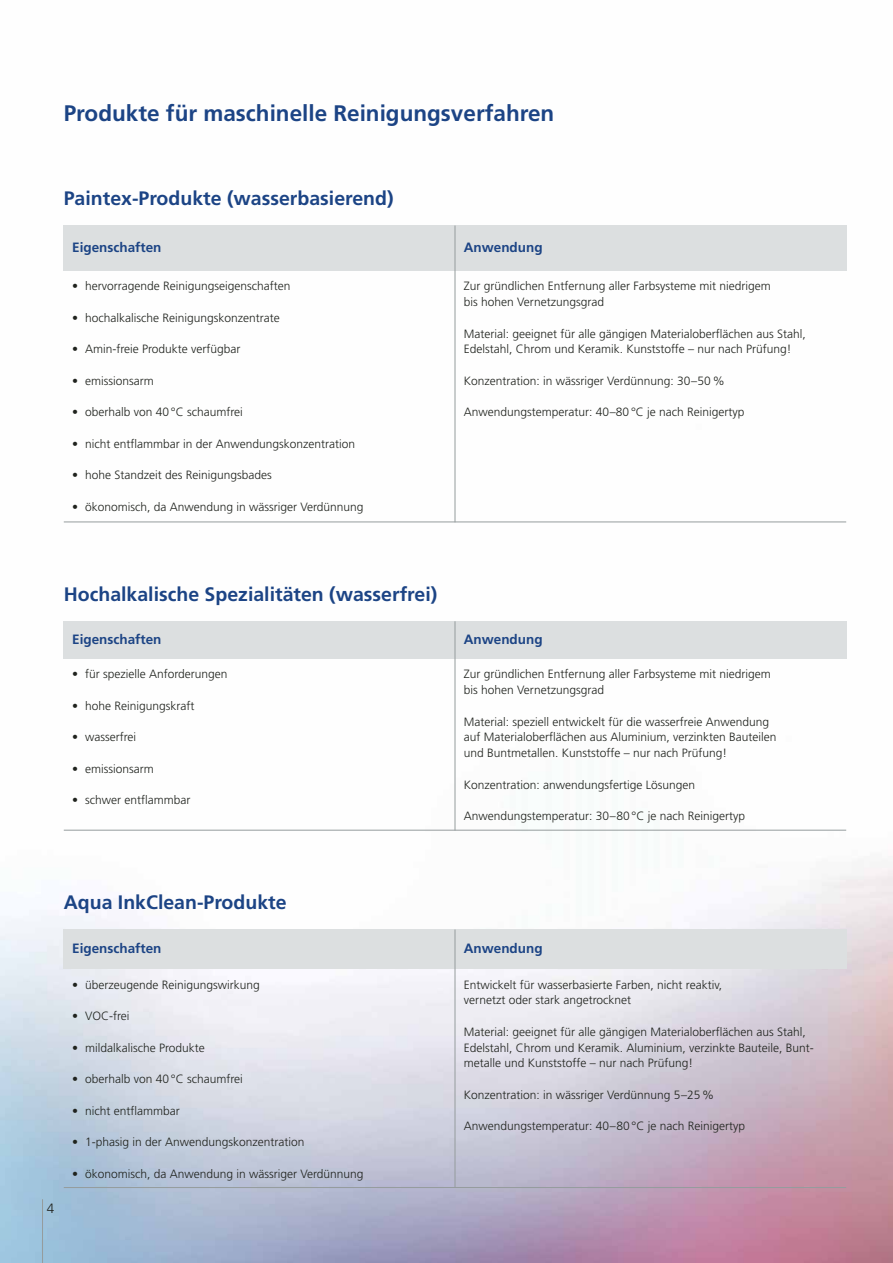
<style>
.page{position:relative;width:893px;height:1263px;background:#fff}
.page>*{position:absolute;margin:0;border:0;box-sizing:border-box;transform-origin:0 0}
.t1{font:700 22.5px "Frutiger";color:#1c4485}
.t2{font:700 19.5px "Frutiger";color:#1c4485}
.t3{font:700 13.5px "Frutiger";color:#1c4485}
.t4{font:300 13.5px "Frutiger";color:#20231e}
.t5{font:300 12px/15.8px "Frutiger";color:#20231e}
</style>
<div class="page">
<hr style="left:42px;top:1199px;width:1px;height:64px;background:#959c9d">
<div style="left:64px;top:226px;width:391px;height:45px;background:#dcdfe0"></div>
<div style="left:455px;top:226px;width:391px;height:45px;background:#dcdfe0"></div>
<hr style="left:455px;top:226px;width:1px;height:296px;background:#959c9d">
<hr style="left:64px;top:521px;width:782px;height:1px;background:#959c9d">
<div style="left:64px;top:621px;width:391px;height:38px;background:#dcdfe0"></div>
<div style="left:455px;top:621px;width:391px;height:38px;background:#dcdfe0"></div>
<hr style="left:455px;top:621px;width:1px;height:209px;background:#959c9d">
<hr style="left:64px;top:830px;width:782px;height:1px;background:#959c9d">
<div style="left:64px;top:929px;width:391px;height:40px;background:#dcdfe0"></div>
<div style="left:455px;top:929px;width:391px;height:40px;background:#dcdfe0"></div>
<hr style="left:455px;top:929px;width:1px;height:259px;background:#959c9d">
<hr style="left:64px;top:1187px;width:782px;height:1px;background:#959c9d">
<h1 class="t1" style="left:64px;top:104px;width:492px">Produkte für maschinelle Reinigungsverfahren</h1>
<h2 class="t2" style="left:64px;top:190px;width:331px">Paintex-Produkte (wasserbasierend)</h2>
<p class="t3" style="left:72px;top:242px;width:91px">Eigenschaften</p>
<p class="t3" style="left:464px;top:242px;width:80px">Anwendung</p>
<p class="t5" style="left:72px;top:279px;width:220px">• hervorragende Reinigungseigenschaften</p>
<p class="t5" style="left:72px;top:311px;width:209px">• hochalkalische Reinigungskonzentrate</p>
<p class="t5" style="left:72px;top:342px;width:170px">• Amin-freie Produkte verfügbar</p>
<p class="t5" style="left:72px;top:374px;width:83px">• emissionsarm</p>
<p class="t5" style="left:72px;top:405px;width:172px">• oberhalb von 40 °C schaumfrei</p>
<p class="t5" style="left:72px;top:437px;width:284px">• nicht entflammbar in der Anwendungskonzentration</p>
<p class="t5" style="left:72px;top:468px;width:201px">• hohe Standzeit des Reinigungsbades</p>
<p class="t5" style="left:72px;top:500px;width:293px">• ökonomisch, da Anwendung in wässriger Verdünnung</p>
<p class="t5" style="left:464px;top:279px;width:308px">Zur gründlichen Entfernung aller Farbsysteme mit niedrigem bis hohen Vernetzungsgrad</p>
<p class="t5" style="left:464px;top:327px;width:344px">Material: geeignet für alle gängigen Materialoberflächen aus Stahl,<br>Edelstahl, Chrom und Keramik. Kunststoffe – nur nach Prüfung!</p>
<p class="t5" style="left:464px;top:374px;width:262px">Konzentration: in wässriger Verdünnung: 30–50 %</p>
<p class="t5" style="left:464px;top:405px;width:282px">Anwendungstemperatur: 40–80 °C je nach Reinigertyp</p>
<h2 class="t2" style="left:64px;top:586px;width:375px">Hochalkalische Spezialitäten (wasserfrei)</h2>
<p class="t3" style="left:72px;top:633px;width:91px">Eigenschaften</p>
<p class="t3" style="left:464px;top:633px;width:80px">Anwendung</p>
<p class="t5" style="left:72px;top:667px;width:157px">• für spezielle Anforderungen</p>
<p class="t5" style="left:72px;top:699px;width:124px">• hohe Reinigungskraft</p>
<p class="t5" style="left:72px;top:730px;width:65px">• wasserfrei</p>
<p class="t5" style="left:72px;top:762px;width:83px">• emissionsarm</p>
<p class="t5" style="left:72px;top:793px;width:120px">• schwer entflammbar</p>
<p class="t5" style="left:464px;top:667px;width:308px">Zur gründlichen Entfernung aller Farbsysteme mit niedrigem bis hohen Vernetzungsgrad</p>
<p class="t5" style="left:464px;top:714px;width:314px">Material: speziell entwickelt für die wasserfreie Anwendung auf Materialoberflächen aus Aluminium, verzinkten Bauteilen und Buntmetallen. Kunststoffe – nur nach Prüfung!</p>
<p class="t5" style="left:464px;top:777px;width:233px">Konzentration: anwendungsfertige Lösungen</p>
<p class="t5" style="left:464px;top:809px;width:283px">Anwendungstemperatur: 30–80 °C je nach Reinigertyp</p>
<h2 class="t2" style="left:64px;top:894px;width:224px">Aqua InkClean-Produkte</h2>
<p class="t4" style="left:47px;top:1203px;width:9px">4</p>
<p class="t3" style="left:72px;top:943px;width:91px">Eigenschaften</p>
<p class="t3" style="left:464px;top:943px;width:80px">Anwendung</p>
<p class="t5" style="left:72px;top:977px;width:189px">• überzeugende Reinigungswirkung</p>
<p class="t5" style="left:72px;top:1009px;width:59px">• VOC-frei</p>
<p class="t5" style="left:72px;top:1040px;width:134px">• mildalkalische Produkte</p>
<p class="t5" style="left:72px;top:1072px;width:172px">• oberhalb von 40 °C schaumfrei</p>
<p class="t5" style="left:72px;top:1103px;width:109px">• nicht entflammbar</p>
<p class="t5" style="left:72px;top:1135px;width:234px">• 1-phasig in der Anwendungskonzentration</p>
<p class="t5" style="left:72px;top:1166px;width:293px">• ökonomisch, da Anwendung in wässriger Verdünnung</p>
<p class="t5" style="left:464px;top:977px;width:260px">Entwickelt für wasserbasierte Farben, nicht reaktiv, vernetzt oder stark angetrocknet</p>
<p class="t5" style="left:464px;top:1025px;width:351px">Material: geeignet für alle gängigen Materialoberflächen aus Stahl,<br>Edelstahl, Chrom und Keramik. Aluminium, verzinkte Bauteile, Bunt - metalle und Kunststoffe – nur nach Prüfung!</p>
<p class="t5" style="left:464px;top:1088px;width:252px">Konzentration: in wässriger Verdünnung 5–25 %</p>
<p class="t5" style="left:464px;top:1119px;width:283px">Anwendungstemperatur: 40–80 °C je nach Reinigertyp</p>
</div>
